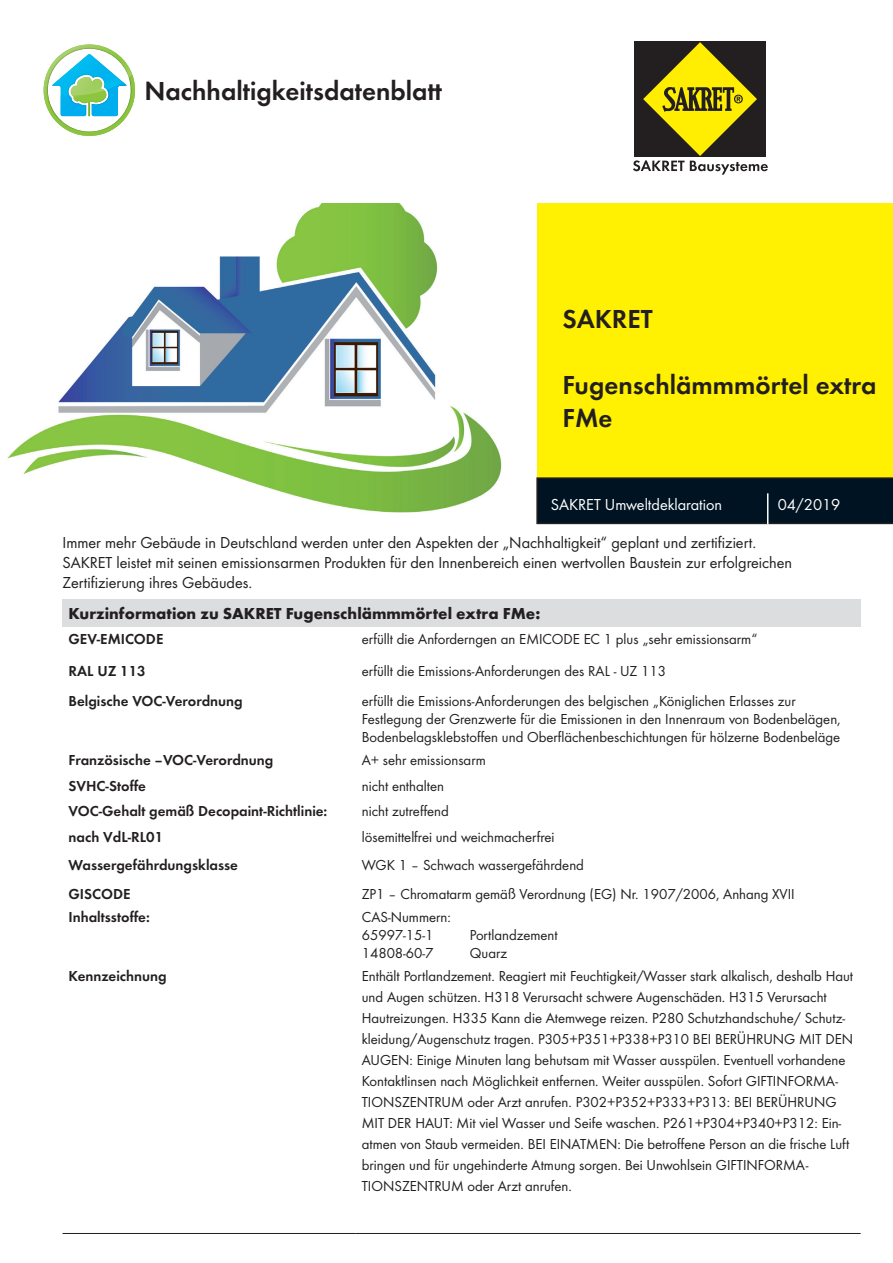
<style>
.page{position:relative;width:893px;height:1263px;background:#fff}
.page>*{position:absolute;margin:0;border:0;box-sizing:border-box;transform-origin:0 0}
.t1{font:27px/32.4px "Futura Dem";color:#231f20}
.t2{font:16.5px/19.8px "Futura Boo";color:#231f20}
.t3{font:16.5px "Futura Boo";color:#fff}
.t4{font:700 16.5px "Futura";color:#231f20}
.t5{font:15px/21px "Futura Boo";color:#231f20}
.t6{font:15px "Futura Dem";color:#231f20}
</style>
<div class="page">
<div style="left:63px;top:600px;width:798px;height:27px;background:#dcdddf"></div>
<hr style="left:63px;top:1233px;width:293px;height:1px;background:#231f20">
<hr style="left:356px;top:1233px;width:505px;height:1px;background:#231f20">
<img style="left:7px;top:203px;width:495px;height:310px">
<svg style="left:44px;top:74px;width:91px;height:62px"></svg>
<img style="left:61px;top:96px;width:65px;height:20px">
<img style="left:72px;top:96px;width:34px;height:20px">
<img style="left:44px;top:44px;width:88px;height:49px">
<img style="left:52px;top:54px;width:71px;height:42px">
<img style="left:71px;top:77px;width:34px;height:19px">
<svg style="left:633px;top:42px;width:135px;height:133px;background:#807832"></svg>
<div style="left:537px;top:203px;width:356px;height:274px;background:#fff101"></div>
<svg style="left:536px;top:477px;width:357px;height:47px;background:#051622"></svg>
<hr style="left:767px;top:493px;width:1px;height:31px;background:#fff">
<h1 class="t1" style="left:145px;top:75px;width:299px">Nachhaltigkeitsdatenblatt</h1>
<h1 class="t1" style="left:562px;top:302px;width:92px">SAKRET</h1>
<h1 class="t1" style="left:562px;top:369px;width:316px">Fugenschlämmmörtel extra<br>FMe</h1>
<p class="t3" style="left:778px;top:495px;width:64px">04/2019</p>
<p class="t3" style="left:551px;top:495px;width:173px">SAKRET Umweltdeklaration</p>
<p class="t3" style="left:787px;top:495px;width:11px">2</p>
<p class="t3" style="left:831px;top:495px;width:11px">7</p>
<p class="t3" style="left:559px;top:504px;width:173px">SAKRET Umweltdeklaration</p>
<p class="t2" style="left:63px;top:533px;width:731px">Immer mehr Gebäude in Deutschland werden unter den Aspekten der „Nachhaltigkeit“ geplant und zertifiziert.<br>SAKRET leistet mit seinen emissionsarmen Produkten für den Innenbereich einen wertvollen Baustein zur erfolgreichen<br>Zertifizierung ihres Gebäudes.</p>
<p class="t4" style="left:69px;top:603px;width:473px">Kurzinformation zu SAKRET Fugenschlämmmörtel extra FMe:</p>
<p class="t6" style="left:69px;top:630px;width:96px">GEV-EMICODE</p>
<p class="t5" style="left:362px;top:629px;width:397px">erfüllt die Anforderngen an EMICODE EC 1 plus „sehr emissionsarm“</p>
<p class="t6" style="left:69px;top:662px;width:79px">RAL UZ 113</p>
<p class="t5" style="left:362px;top:661px;width:306px">erfüllt die Emissions-Anforderungen des RAL - UZ 113</p>
<p class="t6" style="left:69px;top:692px;width:176px">Belgische VOC-Verordnung</p>
<p class="t5" style="left:362px;top:692px;width:480px;line-height:18px">erfüllt die Emissions-Anforderungen des belgischen „Königlichen Erlasses zur<br>Festlegung der Grenzwerte für die Emissionen in den Innenraum von Bodenbelägen,<br>Bodenbelagsklebstoffen und Oberflächenbeschichtungen für hölzerne Bodenbeläge</p>
<p class="t6" style="left:69px;top:751px;width:206px">Französische –VOC-Verordnung</p>
<p class="t5" style="left:362px;top:750px;width:125px">A+ sehr emissionsarm</p>
<p class="t6" style="left:69px;top:777px;width:79px">SVHC-Stoffe</p>
<p class="t5" style="left:362px;top:775px;width:84px">nicht enthalten</p>
<p class="t6" style="left:69px;top:802px;width:260px">VOC-Gehalt gemäß Decopaint-Richtlinie:</p>
<p class="t5" style="left:362px;top:801px;width:89px">nicht zutreffend</p>
<p class="t6" style="left:69px;top:828px;width:96px">nach VdL-RL01</p>
<p class="t5" style="left:362px;top:826px;width:194px">lösemittelfrei und weichmacherfrei</p>
<p class="t6" style="left:69px;top:856px;width:171px">Wassergefährdungsklasse</p>
<p class="t5" style="left:362px;top:855px;width:224px">WGK 1 – Schwach wassergefährdend</p>
<p class="t6" style="left:69px;top:885px;width:64px">GISCODE</p>
<p class="t5" style="left:362px;top:883px;width:434px">ZP1 – Chromatarm gemäß Verordnung (EG) Nr. 1907/2006, Anhang XVII</p>
<p class="t6" style="left:69px;top:908px;width:83px">Inhaltsstoffe:</p>
<p class="t5" style="left:362px;top:908px;width:91px;line-height:18px">CAS-Nummern:<br>65997-15-1</p>
<p class="t5" style="left:470px;top:924px;width:89px">Portlandzement</p>
<p class="t5" style="left:362px;top:942px;width:73px">14808-60-7</p>
<p class="t5" style="left:470px;top:942px;width:39px">Quarz</p>
<p class="t6" style="left:69px;top:967px;width:100px">Kennzeichnung</p>
<p class="t5" style="left:362px;top:965px;width:493px">Enthält Portlandzement. Reagiert mit Feuchtigkeit/Wasser stark alkalisch, deshalb Haut und Augen schützen. H318 Verursacht schwere Augenschäden. H315 Verursacht Hautreizungen. H335 Kann die Atemwege reizen. P280 Schutzhandschuhe/ Schutz&shy;kleidung/Augenschutz tragen. P305+P351+P338+P310 BEI BERÜHRUNG MIT DEN AUGEN: Einige Minuten lang behutsam mit Wasser ausspülen. Eventuell vorhandene Kontaktlinsen nach Möglichkeit entfernen. Weiter ausspülen. Sofort GIFTINFORMA-TIONSZENTRUM oder Arzt anrufen. P302+P352+P333+P313: BEI BERÜHRUNG MIT DER HAUT: Mit viel Wasser und Seife waschen. P261+P304+P340+P312: Ein&shy;atmen von Staub vermeiden. BEI EINATMEN: Die betroffene Person an die frische Luft bringen und für ungehinderte Atmung sorgen. Bei Unwohlsein GIFTINFORMA-TIONSZENTRUM oder Arzt anrufen.</p>
</div>
